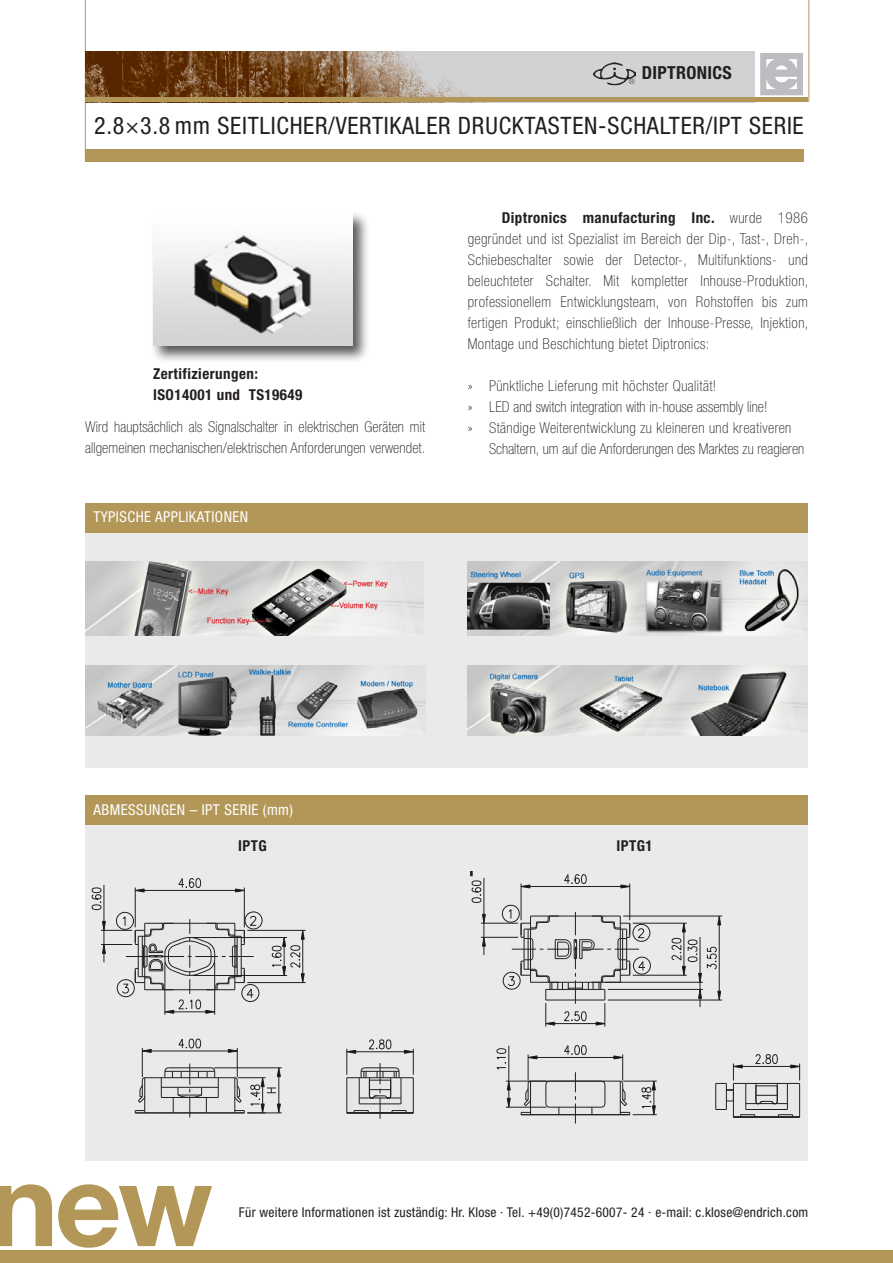
<style>
.page{position:relative;width:893px;height:1263px;background:#fff}
.page>*{position:absolute;margin:0;border:0;box-sizing:border-box;transform-origin:0 0}
.t1{font:700 116.25px "Helvetica Neue LT Std";color:#b39758}
.t2{font:condensed 24px "Helvetica Neue LT Std";letter-spacing:.03em;color:#231f20}
.t3{font:700 condensed 18px "Helvetica Neue LT Std";letter-spacing:.02em;color:#231f20}
.t4{font:100 condensed 15px/21px "Helvetica Neue LT Std";letter-spacing:.01em;color:#231f20;text-align:justify}
.t5{font:100 condensed 15px "Helvetica Neue LT Std";letter-spacing:.03em;color:#231f20}
.t6{font:condensed 15px "Helvetica Neue LT Std";letter-spacing:.03em;color:#fff}
.t7{font:700 condensed 15px "Helvetica Neue LT Std";letter-spacing:.03em;color:#231f20}
.t8{font:condensed 13.5px "Helvetica Neue LT Std";letter-spacing:.02em;color:#231f20}
.t9{font:100 condensed 7.5px "Helvetica Neue LT Std";color:#231f20}
.s1{font-weight:700}
</style>
<div class="page">
<div style="left:85px;top:149px;width:719px;height:13px;background:#b39758"></div>
<hr style="left:85px;top:0;width:1px;height:162px;background:#b39758">
<hr style="left:808px;top:0;width:1px;height:102px;background:#b39758">
<div style="left:85px;top:51px;width:670px;height:51px;background:#d1d2d4"></div>
<img style="left:85px;top:51px;width:400px;height:47px">
<hr style="left:85px;top:98px;width:723px;height:4px;background:#b39758">
<div style="left:760px;top:53px;width:43px;height:42px;border:6px solid #bcbdc0"></div>
<svg style="left:764px;top:57px;width:33px;height:36px"></svg>
<div style="left:0;top:1250px;width:893px;height:13px;background:#b39758"></div>
<img style="left:593px;top:62px;width:43px;height:24px">
<div style="left:85px;top:503px;width:723px;height:264px;background:#eaeaeb"></div>
<div style="left:85px;top:503px;width:723px;height:30px;background:#b39758"></div>
<div style="left:151px;top:210px;width:219px;height:153px;background:#231f20;opacity:.75"></div>
<img style="left:153px;top:213px;width:199px;height:132px">
<img style="left:85px;top:561px;width:339px;height:75px">
<img style="left:85px;top:665px;width:340px;height:71px">
<img style="left:468px;top:561px;width:340px;height:75px">
<img style="left:468px;top:665px;width:340px;height:71px">
<div style="left:85px;top:796px;width:723px;height:365px;background:#eaeaeb"></div>
<div style="left:85px;top:795px;width:723px;height:30px;background:#b39758"></div>
<hr style="left:135px;top:887px;width:1px;height:40px;background:#231f20">
<hr style="left:244px;top:887px;width:1px;height:40px;background:#231f20">
<hr style="left:144px;top:890px;width:91px;height:1px;background:#231f20">
<svg style="left:134px;top:888px;width:11px;height:5px"></svg>
<svg style="left:234px;top:888px;width:11px;height:5px"></svg>
<svg style="left:178px;top:878px;width:23px;height:10px"></svg>
<hr style="left:101px;top:944px;width:31px;height:1px;background:#231f20">
<hr style="left:101px;top:930px;width:31px;height:1px;background:#231f20">
<hr style="left:104px;top:885px;width:1px;height:36px;background:#231f20">
<svg style="left:102px;top:920px;width:4px;height:42px"></svg>
<svg style="left:91px;top:887px;width:11px;height:23px"></svg>
<hr style="left:193px;top:937px;width:94px;height:1px;background:#231f20">
<hr style="left:193px;top:975px;width:94px;height:1px;background:#231f20">
<hr style="left:247px;top:930px;width:59px;height:1px;background:#231f20">
<hr style="left:247px;top:982px;width:59px;height:1px;background:#231f20">
<svg style="left:270px;top:929px;width:35px;height:55px"></svg>
<hr style="left:164px;top:962px;width:1px;height:53px;background:#231f20">
<hr style="left:214px;top:962px;width:1px;height:53px;background:#231f20">
<hr style="left:214px;top:1067px;width:68px;height:1px;background:#231f20">
<hr style="left:247px;top:1112px;width:35px;height:1px;background:#231f20">
<svg style="left:346px;top:1039px;width:68px;height:80px"></svg>
<svg style="left:116px;top:911px;width:147px;height:103px"></svg>
<svg style="left:135px;top:1038px;width:146px;height:80px"></svg>
<hr style="left:521px;top:883px;width:1px;height:37px;background:#231f20">
<hr style="left:629px;top:883px;width:1px;height:37px;background:#231f20">
<hr style="left:530px;top:886px;width:91px;height:1px;background:#231f20">
<svg style="left:520px;top:884px;width:11px;height:5px"></svg>
<svg style="left:620px;top:884px;width:11px;height:5px"></svg>
<svg style="left:564px;top:874px;width:23px;height:10px"></svg>
<hr style="left:481px;top:937px;width:37px;height:1px;background:#231f20">
<hr style="left:481px;top:923px;width:37px;height:1px;background:#231f20">
<hr style="left:483px;top:878px;width:1px;height:36px;background:#231f20">
<svg style="left:481px;top:913px;width:5px;height:42px"></svg>
<svg style="left:470px;top:872px;width:12px;height:31px"></svg>
<hr style="left:633px;top:923px;width:54px;height:1px;background:#231f20">
<hr style="left:633px;top:975px;width:54px;height:1px;background:#231f20">
<hr style="left:623px;top:916px;width:99px;height:1px;background:#231f20">
<hr style="left:608px;top:999px;width:114px;height:1px;background:#231f20">
<hr style="left:506px;top:1107px;width:40px;height:1px;background:#231f20">
<hr style="left:506px;top:1081px;width:40px;height:1px;background:#231f20">
<hr style="left:508px;top:1046px;width:1px;height:35px;background:#231f20">
<svg style="left:506px;top:1076px;width:5px;height:32px"></svg>
<svg style="left:496px;top:1048px;width:11px;height:22px"></svg>
<svg style="left:715px;top:1054px;width:86px;height:63px"></svg>
<hr style="left:608px;top:989px;width:95px;height:1px;background:#231f20">
<hr style="left:605px;top:982px;width:98px;height:1px;background:#231f20">
<svg style="left:671px;top:915px;width:51px;height:92px"></svg>
<svg style="left:501px;top:904px;width:150px;height:122px"></svg>
<svg style="left:521px;top:1045px;width:136px;height:78px"></svg>
<p class="t9" style="left:629px;top:77px;width:7px">®</p>
<p class="t3" style="left:642px;top:62px;width:92px">DIPTRONICS</p>
<p class="t2" style="left:94px;top:112px;width:711px">2.8×3.8 mm SEITLICHER/VERTIKALER DRUCKTASTEN-SCHALTER/IPT SERIE</p>
<p class="t7" style="left:153px;top:364px;width:106px">Zertifizierungen:</p>
<p class="t7" style="left:153px;top:385px;width:151px">ISO14001 und TS19649</p>
<p class="t4" style="left:85px;top:416px;width:342px">Wird hauptsächlich als Signalschalter in elektrischen Geräten mit allgemeinen mechanischen/elektrischen Anforderungen verwendet.</p>
<p class="t6" style="left:94px;top:508px;width:156px">TYPISCHE APPLIKATIONEN</p>
<p class="t4" style="left:468px;top:207px;width:342px;text-indent:34px"><span class="s1">Diptronics manufacturing Inc.</span> wurde 1986 gegründet und ist Spezialist im Bereich der Dip-, Tast-, Dreh-, Schiebeschalter sowie der Detector-, Multifunktions- und beleuchteter Schalter. Mit kompletter Inhouse-Produktion, professionellem Entwicklungsteam, von Rohstoffen bis zum fertigen Produkt; einschließlich der Inhouse-Presse, Injektion, Montage und Beschichtung bietet Diptronics:</p>
<p class="t5" style="left:468px;top:378px;width:250px">» Pünktliche Lieferung mit höchster Qualität!</p>
<p class="t4" style="left:468px;top:396px;width:301px">» LED and switch integration with in-house assembly line!</p>
<p class="t5" style="left:468px;top:420px;width:325px">» Ständige Weiterentwicklung zu kleineren und kreativeren</p>
<p class="t4" style="left:489px;top:438px;width:317px">Schaltern, um auf die Anforderungen des Marktes zu reagieren</p>
<p class="t6" style="left:94px;top:801px;width:201px">ABMESSUNGEN – IPT SERIE (mm)</p>
<p class="t7" style="left:238px;top:836px;width:30px">IPTG</p>
<p class="t7" style="left:617px;top:836px;width:38px">IPTG1</p>
<p class="t1" style="left:-11px;top:1133px;width:225px">new</p>
<p class="t8" style="left:239px;top:1205px;width:571px">Für weitere Informationen ist zuständig: Hr. Klose · Tel. +49(0)7452-6007- 24 · e-mail: c.klose@endrich.com</p>
</div>
